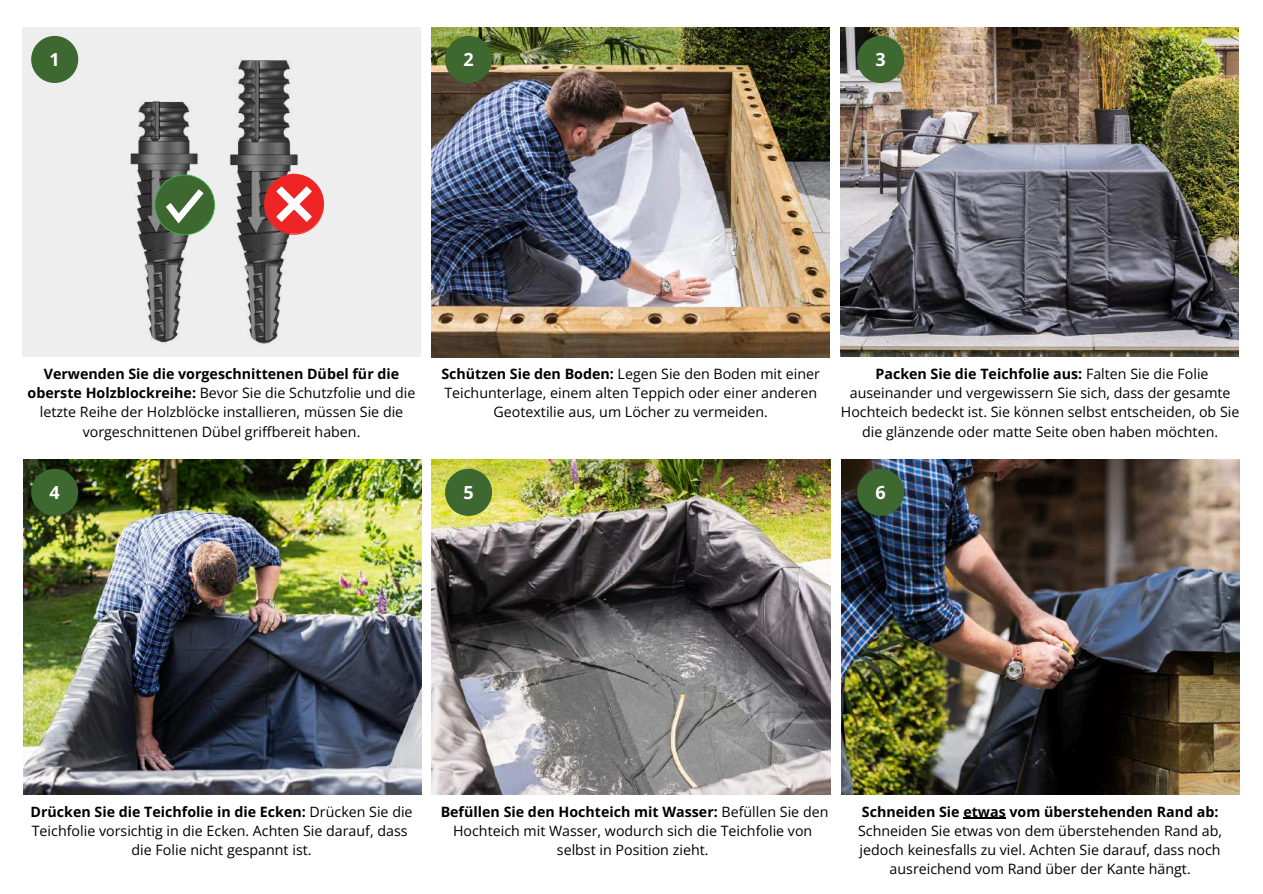
<style>
.page{position:relative;width:1263px;height:894px;background:#fff}
.page>*{position:absolute;margin:0;border:0;box-sizing:border-box;transform-origin:0 0}
.t1{font:700 18px "Open Sans";color:#fff}
.t2{font:14.25px/19.2px "Open Sans";color:#000;text-align:center}
.t3{font:700 14.25px "Open Sans";color:#000}
.s1{font-weight:700}
</style>
<div class="page">
<div style="left:23px;top:28px;width:398px;height:348px;background:#eee"></div>
<img style="left:431px;top:28px;width:398px;height:330px">
<img style="left:841px;top:28px;width:398px;height:329px">
<img style="left:24px;top:459px;width:398px;height:335px">
<img style="left:432px;top:459px;width:398px;height:335px">
<img style="left:841px;top:459px;width:399px;height:335px">
<div style="left:31px;top:36px;width:47px;height:47px;background:#3d6830;border-radius:50%"></div>
<div style="left:445px;top:36px;width:47px;height:47px;background:#3d6830;border-radius:50%"></div>
<div style="left:857px;top:36px;width:47px;height:47px;background:#3d6830;border-radius:50%"></div>
<div style="left:31px;top:468px;width:47px;height:47px;background:#3d6830;border-radius:50%"></div>
<div style="left:445px;top:468px;width:47px;height:47px;background:#3d6830;border-radius:50%"></div>
<div style="left:857px;top:468px;width:47px;height:47px;background:#3d6830;border-radius:50%"></div>
<img style="left:217px;top:59px;width:91px;height:299px">
<img style="left:120px;top:101px;width:86px;height:257px">
<svg style="left:264px;top:174px;width:60px;height:60px"></svg>
<div style="left:155px;top:175px;width:59px;height:59px;background:#3d6830;border-radius:50%"></div>
<div style="left:155px;top:175px;width:59px;height:59px;border:1px solid #3fb24f;border-radius:50%"></div>
<svg style="left:166px;top:189px;width:38px;height:34px"></svg>
<div style="left:17px;top:358px;width:409px;height:88px;background:#fff"></div>
<hr style="left:963px;top:817px;width:43px;height:1px;background:#000">
<p class="t1" style="left:50px;top:47px;width:12px">1</p>
<p class="t1" style="left:463px;top:47px;width:12px">2</p>
<p class="t1" style="left:875px;top:47px;width:12px">3</p>
<p class="t2" style="left:28px;top:364px;width:389px"><span class="s1">Verwenden Sie die vorgeschnittenen Dübel für die oberste Holzblockreihe:</span> Bevor Sie die Schutzfolie und die letzte Reihe der Holzblöcke installieren, müssen Sie die vorgeschnittenen Dübel griffbereit haben.</p>
<p class="t2" style="left:441px;top:364px;width:380px"><span class="s1">Schützen Sie den Boden:</span> Legen Sie den Boden mit einer<br>Teichunterlage, einem alten Teppich oder einer anderen<br>Geotextilie aus, um Löcher zu vermeiden.</p>
<p class="t2" style="left:841px;top:364px;width:400px"><span class="s1">Packen Sie die Teichfolie aus:</span> Falten Sie die Folie auseinander und vergewissern Sie sich, dass der gesamte Hochteich bedeckt ist. Sie können selbst entscheiden, ob Sie die glänzende oder matte Seite oben haben möchten.</p>
<p class="t1" style="left:50px;top:480px;width:12px">4</p>
<p class="t1" style="left:463px;top:480px;width:12px">5</p>
<p class="t1" style="left:875px;top:480px;width:12px">6</p>
<p class="t2" style="left:31px;top:801px;width:384px"><span class="s1">Drücken Sie die Teichfolie in die Ecken:</span> Drücken Sie die<br>Teichfolie vorsichtig in die Ecken. Achten Sie darauf, dass die Folie nicht gespannt ist.</p>
<p class="t2" style="left:441px;top:801px;width:389px"><span class="s1">Befüllen Sie den Hochteich mit Wasser:</span> Befüllen Sie den<br>Hochteich mit Wasser, wodurch sich die Teichfolie von selbst in Position zieht.</p>
<p class="t3" style="left:862px;top:801px;width:358px">Schneiden Sie etwas vom überstehenden Rand ab:</p>
<p class="t2" style="left:858px;top:820px;width:365px">Schneiden Sie etwas von dem überstehenden Rand ab, jedoch keinesfalls zu viel. Achten Sie darauf, dass noch ausreichend vom Rand über der Kante hängt.</p>
</div>
